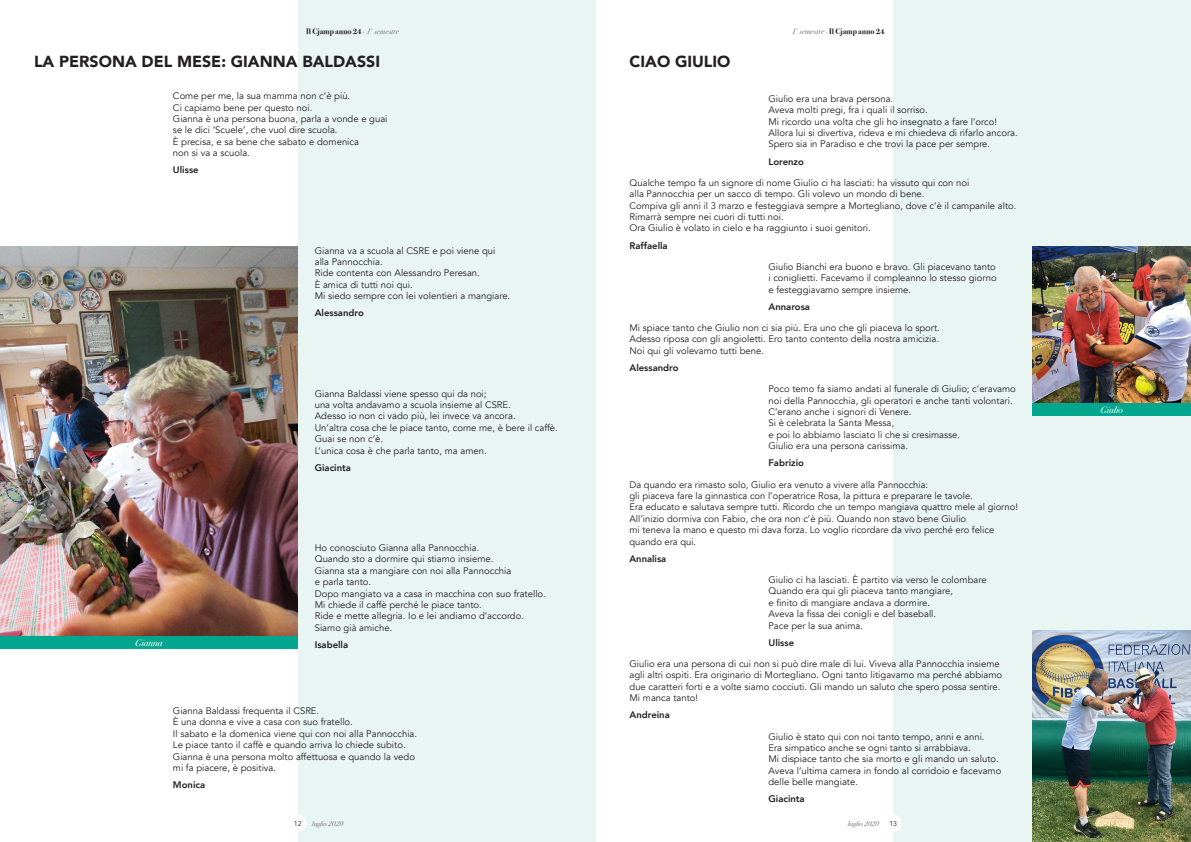
<style>
.page{position:relative;width:1191px;height:842px;background:#fff}
.page>*{position:absolute;margin:0;border:0;box-sizing:border-box;transform-origin:0 0}
.t1{font:900 16px "Avenir";color:#231f20}
.t2{font:9.5px/11.4px "Avenir";color:#231f20}
.t3{font:800 9.5px "Avenir";color:#231f20}
.t4{font:italic 9.5px "Bodoni Svty Two OSITCTT";color:#fff}
.t5{font:700 8px "Bodoni Svty Two ITCTT";color:#231f20}
.t6{font:italic 7.1px "Bodoni Svty Two ITCTT";color:#76787b}
.t7{font:7px "Avenir";color:#231f20}
.s1{font-weight:400;color:#76787b}
.s2{font-weight:400;font-style:italic;color:#76787b}
</style>
<div class="page">
<div style="left:893px;top:0;width:298px;height:842px;background:#e9f5f3"></div>
<div style="left:884px;top:815px;width:17px;height:17px;background:#fff;border-radius:50%"></div>
<div style="left:298px;top:0;width:297px;height:842px;background:#e9f5f3"></div>
<div style="left:289px;top:815px;width:17px;height:17px;background:#fff;border-radius:50%"></div>
<img style="left:0;top:247px;width:298px;height:389px">
<div style="left:0;top:636px;width:298px;height:12px;background:#00a78e"></div>
<img style="left:1032px;top:631px;width:159px;height:211px">
<img style="left:1032px;top:246px;width:159px;height:157px">
<div style="left:1032px;top:403px;width:159px;height:12px;background:#00a78e"></div>
<p class="t5" style="left:306px;top:25px;width:94px">Il Cjamp anno 24 <span class="s1">·</span> <span class="s2">1° semestre</span></p>
<p class="t5" style="left:791px;top:25px;width:94px"><span class="s2">1° semestre</span> <span class="s1">·</span> Il Cjamp anno 24</p>
<p class="t1" style="left:34px;top:48px;width:347px">LA PERSONA DEL MESE: GIANNA BALDASSI</p>
<p class="t2" style="left:173px;top:90px;width:216px">Come per me, la sua mamma non c’è più.<br>Ci capiamo bene per questo noi.<br>Gianna è una persona buona, parla a vonde e guai se le dici ‘Scuele’, che vuol dire scuola.<br>È precisa, e sa bene che sabato e domenica<br>non si va a scuola.</p>
<p class="t3" style="left:173px;top:163px;width:27px">Ulisse</p>
<p class="t2" style="left:315px;top:245px;width:197px">Gianna va a scuola al CSRE e poi viene qui alla Pannocchia.<br>Ride contenta con Alessandro Peresan.<br>È amica di tutti noi qui.<br>Mi siedo sempre con lei volentieri a mangiare.</p>
<p class="t3" style="left:315px;top:306px;width:51px">Alessandro</p>
<p class="t2" style="left:315px;top:388px;width:245px">Gianna Baldassi viene spesso qui da noi;<br>una volta andavamo a scuola insieme al CSRE.<br>Adesso io non ci vado più, lei invece va ancora.<br>Un’altra cosa che le piace tanto, come me, è bere il caffè.<br>Guai se non c’è.<br>L’unica cosa è che parla tanto, ma amen.</p>
<p class="t3" style="left:315px;top:460px;width:38px">Giacinta</p>
<p class="t4" style="left:135px;top:636px;width:29px">Gianna</p>
<p class="t2" style="left:315px;top:542px;width:233px">Ho conosciuto Gianna alla Pannocchia.<br>Quando sto a dormire qui stiamo insieme.<br>Gianna sta a mangiare con noi alla Pannocchia<br>e parla tanto.<br>Dopo mangiato va a casa in macchina con suo fratello.<br>Mi chiede il caffè perché le piace tanto.<br>Ride e mette allegria. Io e lei andiamo d’accordo.<br>Siamo già amiche.</p>
<p class="t3" style="left:315px;top:637px;width:35px">Isabella</p>
<p class="t2" style="left:173px;top:705px;width:246px">Gianna Baldassi frequenta il CSRE.<br>È una donna e vive a casa con suo fratello.<br>Il sabato e la domenica viene qui con noi alla Pannocchia.<br>Le piace tanto il caffè e quando arriva lo chiede subito.<br>Gianna è una persona molto affettuosa e quando la vedo mi fa piacere, è positiva.</p>
<p class="t3" style="left:173px;top:777px;width:34px">Monica</p>
<p class="t1" style="left:629px;top:48px;width:102px">CIAO GIULIO</p>
<p class="t2" style="left:768px;top:93px;width:251px">Giulio era una brava persona.<br>Aveva molti pregi, fra i quali il sorriso.<br>Mi ricordo una volta che gli ho insegnato a fare l’orco!<br>Allora lui si divertiva, rideva e mi chiedeva di rifarlo ancora.<br>Spero sia in Paradiso e che trovi la pace per sempre.</p>
<p class="t3" style="left:768px;top:154px;width:37px">Lorenzo</p>
<p class="t2" style="left:629px;top:177px;width:388px">Qualche tempo fa un signore di nome Giulio ci ha lasciati: ha vissuto qui con noi<br>alla Pannocchia per un sacco di tempo. Gli volevo un mondo di bene.<br>Compiva gli anni il 3 marzo e festeggiava sempre a Mortegliano, dove c’è il campanile alto.<br>Rimarrà sempre nei cuori di tutti noi.<br>Ora Giulio è volato in cielo e ha raggiunto i suoi genitori.</p>
<p class="t3" style="left:629px;top:238px;width:40px">Raffaella</p>
<p class="t2" style="left:768px;top:261px;width:230px;text-align:justify">Giulio Bianchi era buono e bravo. Gli piacevano tanto i coniglietti. Facevamo il compleanno lo stesso giorno e festeggiavamo sempre insieme.</p>
<p class="t3" style="left:768px;top:299px;width:43px">Annarosa</p>
<p class="t2" style="left:629px;top:322px;width:312px;text-align:justify">Mi spiace tanto che Giulio non ci sia più. Era uno che gli piaceva lo sport.<br>Adesso riposa con gli angioletti. Ero tanto contento della nostra amicizia.<br>Noi qui gli volevamo tutti bene.</p>
<p class="t3" style="left:629px;top:360px;width:51px">Alessandro</p>
<p class="t2" style="left:768px;top:383px;width:249px">Poco temo fa siamo andati al funerale di Giulio; c’eravamo noi della Pannocchia, gli operatori e anche tanti volontari.<br>C’erano anche i signori di Venere.<br>Si è celebrata la Santa Messa,<br>e poi lo abbiamo lasciato lì che si cresimasse.<br>Giulio era una persona carissima.</p>
<p class="t3" style="left:768px;top:456px;width:37px">Fabrizio</p>
<p class="t2" style="left:629px;top:479px;width:390px">Da quando era rimasto solo, Giulio era venuto a vivere alla Pannocchia:<br>gli piaceva fare la ginnastica con l’operatrice Rosa, la pittura e preparare le tavole.<br>Era educato e salutava sempre tutti. Ricordo che un tempo mangiava quattro mele al giorno!<br>All’inizio dormiva con Fabio, che ora non c’è più. Quando non stavo bene Giulio<br>mi teneva la mano e questo mi dava forza. Lo voglio ricordare da vivo perché ero felice quando era qui.</p>
<p class="t3" style="left:629px;top:551px;width:38px">Annalisa</p>
<p class="t2" style="left:768px;top:574px;width:220px">Giulio ci ha lasciati. È partito via verso le colombare Quando era qui gli piaceva tanto mangiare,<br>e finito di mangiare andava a dormire.<br>Aveva la fissa dei conigli e del baseball.<br>Pace per la sua anima.</p>
<p class="t3" style="left:768px;top:635px;width:27px">Ulisse</p>
<p class="t2" style="left:629px;top:658px;width:374px">Giulio era una persona di cui non si può dire male di lui. Viveva alla Pannocchia insieme agli altri ospiti. Era originario di Mortegliano. Ogni tanto litigavamo ma perché abbiamo due caratteri forti e a volte siamo cocciuti. Gli mando un saluto che spero possa sentire.<br>Mi manca tanto!</p>
<p class="t3" style="left:629px;top:708px;width:42px">Andreina</p>
<p class="t2" style="left:768px;top:731px;width:234px">Giulio è stato qui con noi tanto tempo, anni e anni.<br>Era simpatico anche se ogni tanto si arrabbiava.<br>Mi dispiace tanto che sia morto e gli mando un saluto.<br>Aveva l’ultima camera in fondo al corridoio e facevamo delle belle mangiate.</p>
<p class="t3" style="left:768px;top:792px;width:38px">Giacinta</p>
<p class="t6" style="left:312px;top:817px;width:33px">luglio 2020</p>
<p class="t6" style="left:848px;top:817px;width:33px">luglio 2020</p>
<p class="t7" style="left:294px;top:819px;width:9px">12</p>
<p class="t7" style="left:889px;top:819px;width:9px">13</p>
<p class="t4" style="left:1100px;top:404px;width:24px">Giulio</p>
</div>
